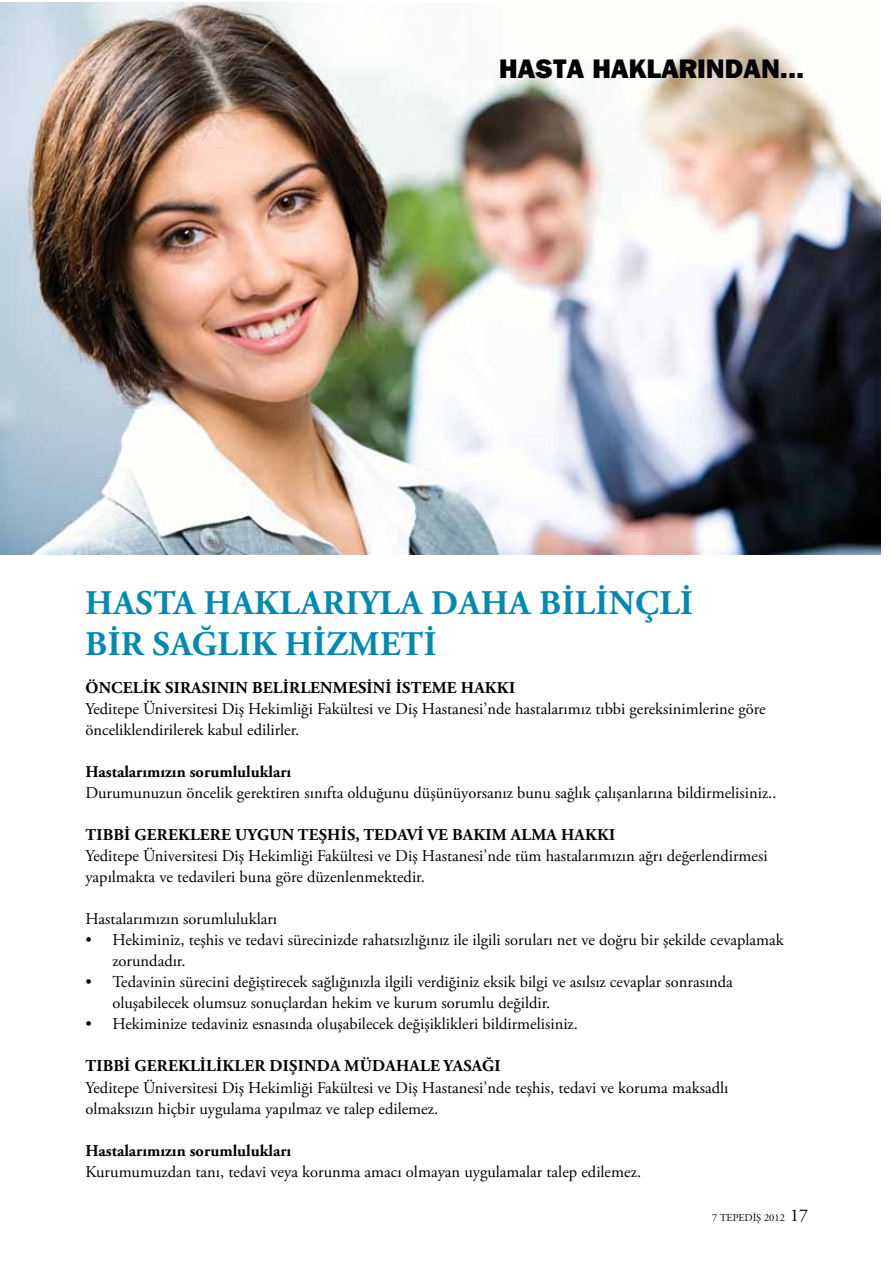
<style>
.page{position:relative;width:893px;height:1263px;background:#fff}
.page>*{position:absolute;margin:0;border:0;box-sizing:border-box;transform-origin:0 0}
.t1{font:700 34.5px/41.4px "Adobe Garamond Pro";letter-spacing:.015em;color:#0089b1}
.t2{font:800 27px "Franklin Gothic";color:#000}
.t3{font:16.5px/21px "Adobe Garamond Pro";color:#000}
.t4{font:700 16.5px "Adobe Garamond Pro";color:#000}
.t5{font:10.5px "Adobe Garamond Pro";color:#000}
.s1{font-size:18px}
</style>
<div class="page">
<img style="left:0;top:2px;width:880px;height:553px">
<h2 class="t2" style="left:499px;top:53px;width:307px">HASTA HAKLARINDAN...</h2>
<h1 class="t1" style="left:85px;top:583px;width:609px">HASTA HAKLARIYLA DAHA BİLİNÇLİ<br>BİR SAĞLIK HİZMETİ</h1>
<p class="t4" style="left:85px;top:679px;width:99px">ÖNCELİK SIRASININ</p>
<p class="t4" style="left:252px;top:679px;width:49px">BELİRLENMES</p>
<p class="t4" style="left:367px;top:679px;width:48px">İNİ İSTEME</p>
<p class="t4" style="left:461px;top:679px;width:25px">HAKKI</p>
<p class="t3" style="left:85px;top:699px;width:682px">Yeditepe Üniversitesi Diş Hekimliği Fakültesi ve Diş Hastanesi’nde hastalarımız tıbbi gereksinimlerine göre önceliklendirilerek kabul edilirler.</p>
<p class="t4" style="left:85px;top:763px;width:207px">HASTALARIMIZIN SORUMLULUKLARI</p>
<p class="t3" style="left:85px;top:783px;width:693px">Durumunuzun öncelik gerektiren sınıfta olduğunu düşünüyorsanız bunu sağlık çalışanlarına bildirmelisiniz..</p>
<p class="t4" style="left:86px;top:826px;width:61px">TIBBİ GEREKLERE</p>
<p class="t4" style="left:235px;top:826px;width:85px">UYGUN TEŞH</p>
<p class="t4" style="left:341px;top:826px;width:46px">İS, TEDAV</p>
<p class="t4" style="left:418px;top:826px;width:58px">İ VE BAKIM</p>
<p class="t4" style="left:511px;top:826px;width:24px">ALMA</p>
<p class="t4" style="left:561px;top:826px;width:25px">HAKKI</p>
<p class="t3" style="left:85px;top:846px;width:684px">Yeditepe Üniversitesi Diş Hekimliği Fakültesi ve Diş Hastanesi’nde tüm hastalarımızın ağrı değerlendirmesi yapılmakta ve tedavileri buna göre düzenlenmektedir.</p>
<p class="t3" style="left:85px;top:909px;width:193px">Hastalarımızın sorumlulukları</p>
<p class="t3" style="left:112px;top:930px;width:673px;text-indent:-27px">• Hekiminiz, teşhis ve tedavi sürecinizde rahatsızlığınız ile ilgili soruları net ve doğru bir şekilde cevaplamak zorundadır.</p>
<p class="t3" style="left:112px;top:972px;width:622px;text-indent:-27px">• Tedavinin sürecini değiştirecek sağlığınızla ilgili verdiğiniz eksik bilgi ve asılsız cevaplar sonrasında oluşabilecek olumsuz sonuçlardan hekim ve kurum sorumlu değildir.</p>
<p class="t3" style="left:85px;top:1014px;width:494px">• Hekiminize tedaviniz esnasında oluşabilecek değişiklikleri bildirmelisiniz.</p>
<p class="t4" style="left:86px;top:1057px;width:61px">TIBBİ GEREK</p>
<p class="t4" style="left:190px;top:1057px;width:45px">LİLİKLER</p>
<p class="t4" style="left:270px;top:1057px;width:24px">DIŞINDA</p>
<p class="t4" style="left:345px;top:1057px;width:28px">MÜDAHALE</p>
<p class="t4" style="left:443px;top:1057px;width:20px">YASAĞI</p>
<p class="t3" style="left:85px;top:1077px;width:644px">Yeditepe Üniversitesi Diş Hekimliği Fakültesi ve Diş Hastanesi’nde teşhis, tedavi ve koruma maksadlı olmaksızın hiçbir uygulama yapılmaz ve talep edilemez.</p>
<p class="t4" style="left:85px;top:1141px;width:207px">HASTALARIMIZIN SORUMLULUKLARI</p>
<p class="t3" style="left:85px;top:1161px;width:557px">Kurumumuzdan tanı, tedavi veya korunma amacı olmayan uygulamalar talep edilemez.</p>
<p class="t5" style="left:712px;top:1211px;width:97px">7 TEPEDİŞ 2012 <span class="s1">17</span></p>
</div>
